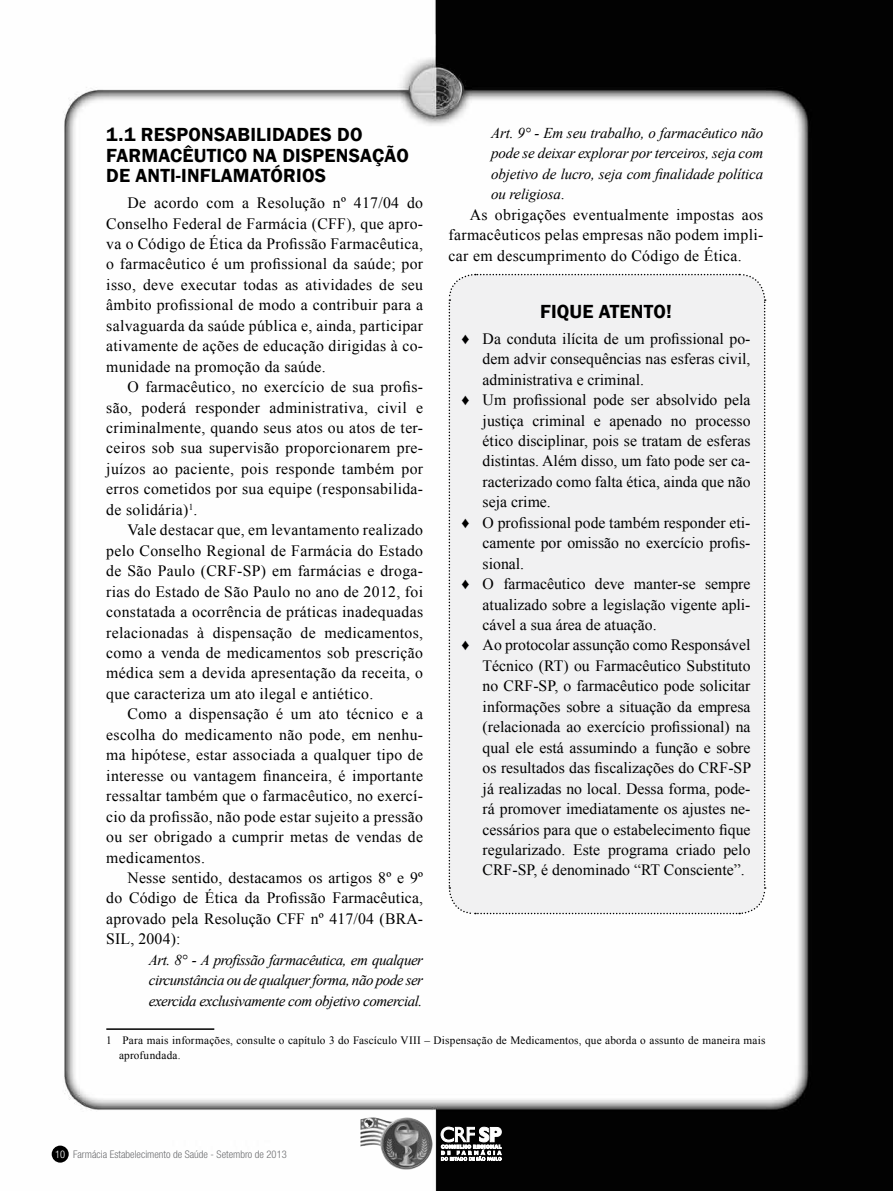
<style>
.page{position:relative;width:893px;height:1191px;background:#fff}
.page>*{position:absolute;margin:0;border:0;box-sizing:border-box;transform-origin:0 0}
.t1{font:600 19.5px "Franklin Gothic";letter-spacing:.01em;color:#000}
.t2{font:15.75px/20.4px "Times New Roman";color:#000;text-align:justify}
.t3{font:italic 15px/20.4px "Times New Roman";letter-spacing:-.03em;color:#000;text-align:justify}
.t4{font:11.25px/15px "Times New Roman";letter-spacing:.02em;color:#000}
.t5{font:300 condensed 10.5px "Helvetica Neue";color:#6d6e71}
.s1{font-style:normal}
.s2{color:#fff}
</style>
<div class="page">
<img style="left:51px;top:0;width:842px;height:1191px">
<div style="left:52px;top:1145px;width:17px;height:17px;background:#000;border-radius:50%"></div>
<svg style="left:441px;top:1126px;width:61px;height:34px"></svg>
<img style="left:360px;top:1117px;width:73px;height:52px">
<div style="left:448px;top:273px;width:318px;height:642px;background:#f1f1f2"></div>
<hr style="left:106px;top:1028px;width:108px;height:1px;background:#000">
<p class="t3" style="left:491px;top:122px;width:274px">Art. 9° - Em seu trabalho, o farmacêutico não pode se deixar explorar por terceiros, seja com objetivo de lucro, seja com finalidade política ou religiosa<span class="s1">.</span></p>
<p class="t2" style="left:449px;top:204px;width:316px;text-indent:21px">As obrigações eventualmente impostas aos farmacêuticos pelas empresas não podem impli&shy;car em descumprimento do Código de Ética.</p>
<p class="t1" style="left:106px;top:123px;width:72px">1.1 RESPONSA</p>
<p class="t1" style="left:237px;top:123px;width:24px">BILIDAD</p>
<p class="t1" style="left:309px;top:123px;width:41px">ES DO</p>
<p class="t1" style="left:106px;top:143px;width:14px">FARMA</p>
<p class="t1" style="left:170px;top:143px;width:124px">CÊUTICO NA DISP</p>
<p class="t1" style="left:325px;top:143px;width:25px">ENSAÇÃO</p>
<p class="t1" style="left:106px;top:164px;width:40px">DE ANTI</p>
<p class="t1" style="left:176px;top:164px;width:18px">-INFLAMATÓRIOS</p>
<p class="t2" style="left:106px;top:192px;width:318px;text-indent:21px">De acordo com a Resolução nº 417/04 do Conselho Federal de Farmácia (CFF), que apro&shy;va o Código de Ética da Profissão Farmacêutica, o farmacêutico é um profissional da saúde; por isso, deve executar todas as atividades de seu âmbito profissional de modo a contribuir para a salvaguarda da saúde pública e, ainda, participar ativamente de ações de educação dirigidas à co&shy;munidade na promoção da saúde.</p>
<p class="t2" style="left:106px;top:376px;width:318px;text-indent:21px">O farmacêutico, no exercício de sua profis&shy;são, poderá responder administrativa, civil e criminalmente, quando seus atos ou atos de ter&shy;ceiros sob sua supervisão proporcionarem pre&shy;juízos ao paciente, pois responde também por erros cometidos por sua equipe (responsabilida&shy;de solidária)<sup>1</sup>.</p>
<p class="t2" style="left:106px;top:519px;width:318px;text-indent:21px">Vale destacar que, em levantamento realizado pelo Conselho Regional de Farmácia do Estado de São Paulo (CRF-SP) em farmácias e droga&shy;rias do Estado de São Paulo no ano de 2012, foi constatada a ocorrência de práticas inadequadas relacionadas à dispensação de medicamentos, como a venda de medicamentos sob prescrição médica sem a devida apresentação da receita, o que caracteriza um ato ilegal e antiético.</p>
<p class="t2" style="left:106px;top:703px;width:318px;text-indent:21px">Como a dispensação é um ato técnico e a escolha do medicamento não pode, em nenhu&shy;ma hipótese, estar associada a qualquer tipo de interesse ou vantagem financeira, é importante ressaltar também que o farmacêutico, no exercí&shy;cio da profissão, não pode estar sujeito a pressão ou ser obrigado a cumprir metas de vendas de medicamentos.</p>
<p class="t2" style="left:106px;top:867px;width:318px;text-indent:21px">Nesse sentido, destacamos os artigos 8º e 9º do Código de Ética da Profissão Farmacêutica, aprovado pela Resolução CFF nº 417/04 (BRA-SIL, 2004):</p>
<p class="t3" style="left:149px;top:949px;width:276px">Art. 8° - A profissão farmacêutica, em qualquer circunstância ou de qualquer forma, não pode ser exercida exclusivamente com objetivo comercial.</p>
<p class="t4" style="left:119px;top:1032px;width:648px;text-indent:-13px">1 Para mais informações, consulte o capítulo 3 do Fascículo VIII – Dispensação de Medicamentos, que aborda o assunto de maneira mais aprofundada.</p>
<p class="t1" style="left:540px;top:299px;width:133px">FIQUE ATENTO!</p>
<p class="t2" style="left:461px;top:328px;width:291px">♦ Da conduta ilícita de um profissional po-</p>
<p class="t2" style="left:483px;top:348px;width:269px">dem advir consequências nas esferas civil,</p>
<p class="t2" style="left:483px;top:369px;width:163px">administrativa e criminal.</p>
<p class="t2" style="left:461px;top:389px;width:291px">♦ Um profissional pode ser absolvido pela</p>
<p class="t2" style="left:483px;top:410px;width:269px">justiça criminal e apenado no processo</p>
<p class="t2" style="left:483px;top:430px;width:269px">ético disciplinar, pois se tratam de esferas</p>
<p class="t2" style="left:483px;top:451px;width:269px">distintas. Além disso, um fato pode ser ca-</p>
<p class="t2" style="left:483px;top:471px;width:269px">racterizado como falta ética, ainda que não</p>
<p class="t2" style="left:483px;top:491px;width:70px">seja crime.</p>
<p class="t2" style="left:461px;top:512px;width:291px">♦ O profissional pode também responder eti-</p>
<p class="t2" style="left:483px;top:532px;width:269px">camente por omissão no exercício profis-</p>
<p class="t2" style="left:483px;top:553px;width:43px">sional.</p>
<p class="t2" style="left:461px;top:573px;width:291px">♦ O farmacêutico deve manter-se sempre</p>
<p class="t2" style="left:483px;top:594px;width:269px">atualizado sobre a legislação vigente apli-</p>
<p class="t2" style="left:483px;top:614px;width:176px">cável a sua área de atuação.</p>
<p class="t2" style="left:461px;top:635px;width:291px">♦ Ao protocolar assunção como Responsável</p>
<p class="t2" style="left:483px;top:655px;width:269px">Técnico (RT) ou Farmacêutico Substituto</p>
<p class="t2" style="left:483px;top:675px;width:269px">no CRF-SP, o farmacêutico pode solicitar</p>
<p class="t2" style="left:483px;top:696px;width:269px">informações sobre a situação da empresa</p>
<p class="t2" style="left:483px;top:716px;width:269px">(relacionada ao exercício profissional) na</p>
<p class="t2" style="left:483px;top:737px;width:269px">qual ele está assumindo a função e sobre</p>
<p class="t2" style="left:483px;top:757px;width:270px">os resultados das fiscalizações do CRF-SP</p>
<p class="t2" style="left:483px;top:778px;width:269px">já realizadas no local. Dessa forma, pode-</p>
<p class="t2" style="left:483px;top:798px;width:269px">rá promover imediatamente os ajustes ne-</p>
<p class="t2" style="left:483px;top:819px;width:269px">cessários para que o estabelecimento fique</p>
<p class="t2" style="left:483px;top:839px;width:269px">regularizado. Este programa criado pelo</p>
<p class="t2" style="left:483px;top:859px;width:264px">CRF-SP, é denominado “RT Consciente”.</p>
<p class="t5" style="left:55px;top:1148px;width:233px"><span class="s2">10</span> Farmácia Estabelecimento de Saúde - Setembro de 2013</p>
</div>
